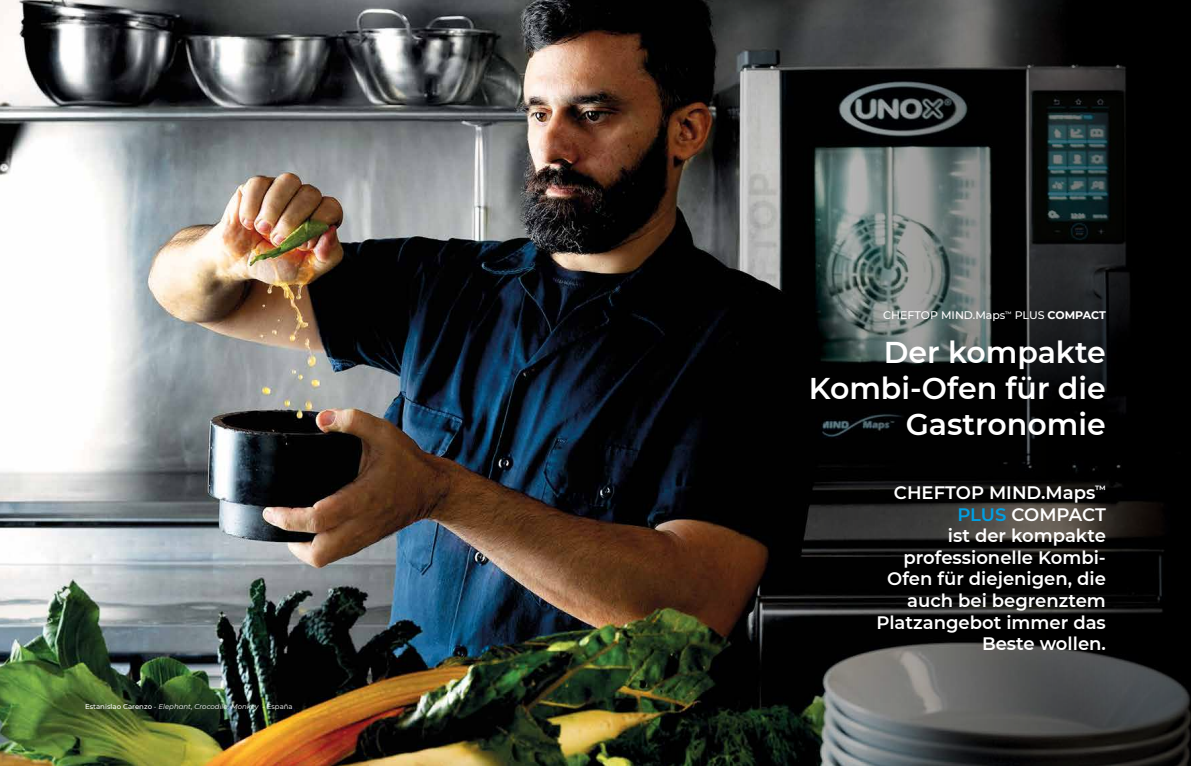
<style>
.page{position:relative;width:1191px;height:766px;background:#fff}
.page>*{position:absolute;margin:0;border:0;box-sizing:border-box;transform-origin:0 0}
.t1{font:600 30px/36px "Montserrat";color:#fff;text-align:right}
.t2{font:600 18px/21.6px "Montserrat";color:#fff;text-align:right}
.t3{font:500 11px "Montserrat";color:#fff}
.t4{font:italic 7px "Montserrat";color:#fff}
.s1{font-weight:500;font-style:normal}
.s2{font-style:normal}
.s3{font-weight:700}
.s4{color:#009fe3}
</style>
<div class="page">
<img style="left:0;top:0;width:595px;height:765px">
<svg style="left:595px;top:0;width:596px;height:765px;background:#262623"></svg>
<p class="t4" style="left:85px;top:701px;width:209px"><span class="s1">Estanislao Carenzo</span> - Elephant, Crocodile, Monkey <span class="s2">- España</span></p>
<p class="t3" style="left:883px;top:307px;width:224px">CHEFTOP MIND.Maps<sup>™</sup> PLUS <span class="s3">COMPACT</span></p>
<h1 class="t1" style="left:809px;top:332px;width:298px">Der kompakte<br>Kombi-Ofen für die<br>Gastronomie</h1>
<p class="t2" style="left:876px;top:481px;width:231px">CHEFTOP MIND.Maps<sup>™<br></sup><span class="s4">PLUS</span> COMPACT<br>ist der kompakte professionelle Kombi-<br>Ofen für diejenigen, die auch bei begrenztem<br>Platzangebot immer das<br>Beste wollen.</p>
</div>
